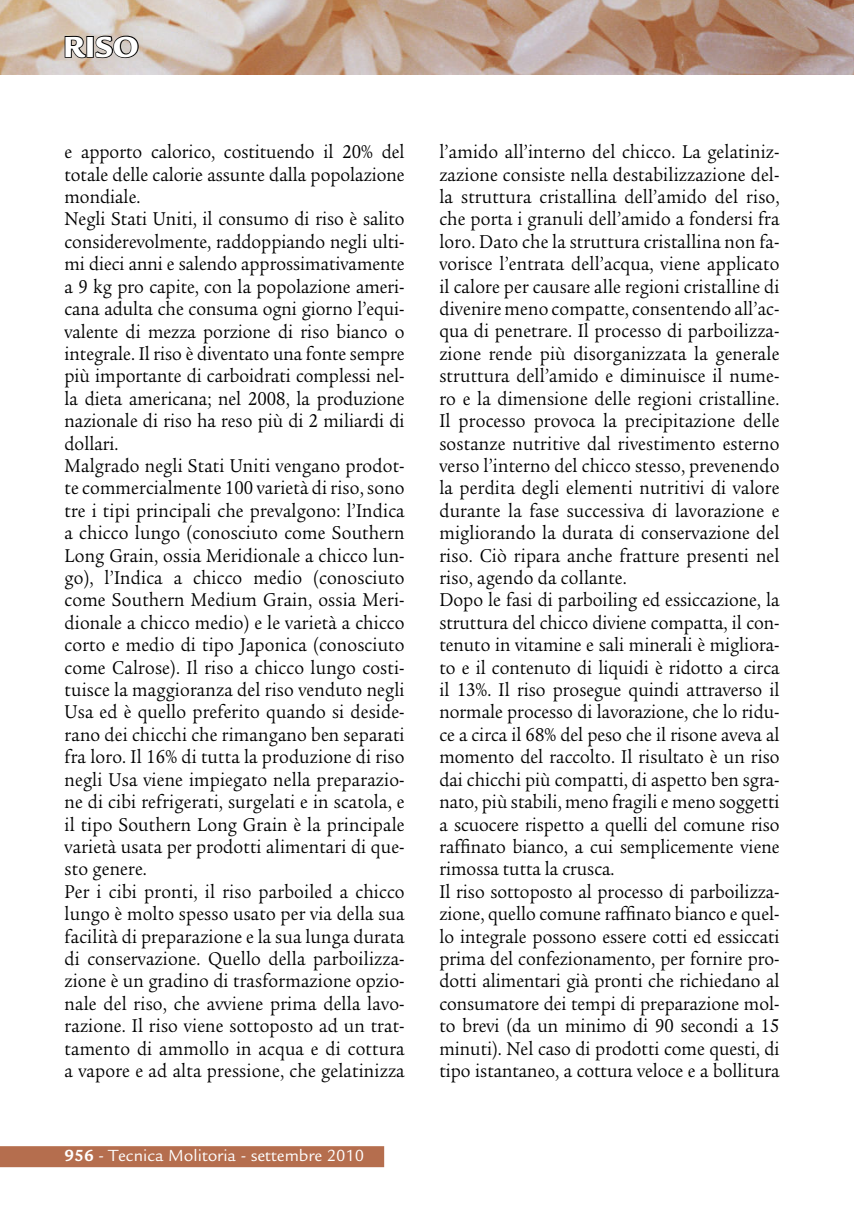
<style>
.page{position:relative;width:854px;height:1211px;background:#fff}
.page>*{position:absolute;margin:0;border:0;box-sizing:border-box;transform-origin:0 0}
.t1{font:900 31.5px "Legacy Sans Std";color:#fff}
.t2{font:20.12px/22.4px "Legacy Serif Std";letter-spacing:.01em;color:#000;scale:.9 1}
.t3{font:17.5px "Legacy Sans Std";color:#fff}
.s1{font-weight:700}
</style>
<div class="page">
<div style="left:0;top:1146px;width:384px;height:21px;background:#b56e4e"></div>
<img style="left:0;top:0;width:854px;height:74px">
<svg style="left:64px;top:34px;width:23px;height:25px"></svg>
<div style="left:86px;top:36px;width:8px;height:22px;border:2px solid #000"></div>
<svg style="left:94px;top:34px;width:45px;height:25px"></svg>
<h1 class="t1" style="left:63px;top:35px;width:77px">RISO</h1>
<p class="t2" style="left:64px;top:141px;width:379px">e apporto calorico, costituendo il 20% del totale delle calorie assunte dalla popolazione mondiale.<br>Negli Stati Uniti, il consumo di riso è salito considerevolmente, raddoppiando negli ulti&shy;mi dieci anni e salendo approssimativamente a 9 kg pro capite, con la popolazione ameri&shy;cana adulta che consuma ogni giorno l’equi&shy;valente di mezza porzione di riso bianco o integrale. Il riso è diventato una fonte sempre più importante di carboidrati complessi nel&shy;la dieta americana; nel 2008, la produzione nazionale di riso ha reso più di 2 miliardi di dollari.<br>Malgrado negli Stati Uniti vengano prodot&shy;te commercialmente 100 varietà di riso, sono tre i tipi principali che prevalgono: l’Indica a chicco lungo (conosciuto come Southern Long Grain, ossia Meridionale a chicco lun&shy;go), l’Indica a chicco medio (conosciuto come Southern Medium Grain, ossia Meri&shy;dionale a chicco medio) e le varietà a chicco corto e medio di tipo Japonica (conosciuto come Calrose). Il riso a chicco lungo costi&shy;tuisce la maggioranza del riso venduto negli Usa ed è quello preferito quando si deside&shy;rano dei chicchi che rimangano ben separati fra loro. Il 16% di tutta la produzione di riso negli Usa viene impiegato nella preparazio&shy;ne di cibi refrigerati, surgelati e in scatola, e il tipo Southern Long Grain è la principale varietà usata per prodotti alimentari di que&shy;sto genere.<br>Per i cibi pronti, il riso parboiled a chicco lungo è molto spesso usato per via della sua facilità di preparazione e la sua lunga durata di conservazione. Quello della parboilizza&shy;zione è un gradino di trasformazione opzio&shy;nale del riso, che avviene prima della lavo&shy;razione. Il riso viene sottoposto ad un trat&shy;tamento di ammollo in acqua e di cottura a vapore e ad alta pressione, che gelatinizza</p>
<p class="t2" style="left:439px;top:141px;width:379px">l’amido all’interno del chicco. La gelatiniz&shy;zazione consiste nella destabilizzazione del&shy;la struttura cristallina dell’amido del riso, che porta i granuli dell’amido a fondersi fra loro. Dato che la struttura cristallina non fa&shy;vorisce l’entrata dell’acqua, viene applicato il calore per causare alle regioni cristalline di divenire meno compatte, consentendo all’ac&shy;qua di penetrare. Il processo di parboilizza&shy;zione rende più disorganizzata la generale struttura dell’amido e diminuisce il nume&shy;ro e la dimensione delle regioni cristalline.<br>Il processo provoca la precipitazione delle sostanze nutritive dal rivestimento esterno verso l’interno del chicco stesso, prevenendo la perdita degli elementi nutritivi di valore durante la fase successiva di lavorazione e migliorando la durata di conservazione del riso. Ciò ripara anche fratture presenti nel riso, agendo da collante.<br>Dopo le fasi di parboiling ed essiccazione, la struttura del chicco diviene compatta, il con&shy;tenuto in vitamine e sali minerali è migliora&shy;to e il contenuto di liquidi è ridotto a circa il 13%. Il riso prosegue quindi attraverso il normale processo di lavorazione, che lo ridu&shy;ce a circa il 68% del peso che il risone aveva al momento del raccolto. Il risultato è un riso dai chicchi più compatti, di aspetto ben sgra&shy;nato, più stabili, meno fragili e meno soggetti a scuocere rispetto a quelli del comune riso raffinato bianco, a cui semplicemente viene rimossa tutta la crusca.<br>Il riso sottoposto al processo di parboilizza&shy;zione, quello comune raffinato bianco e quel&shy;lo integrale possono essere cotti ed essiccati prima del confezionamento, per fornire pro&shy;dotti alimentari già pronti che richiedano al consumatore dei tempi di preparazione mol&shy;to brevi (da un minimo di 90 secondi a 15 minuti). Nel caso di prodotti come questi, di tipo istantaneo, a cottura veloce e a bollitura</p>
<p class="t3" style="left:64px;top:1148px;width:301px"><span class="s1">956</span> - Tecnica Molitoria - settembre 2010</p>
</div>
